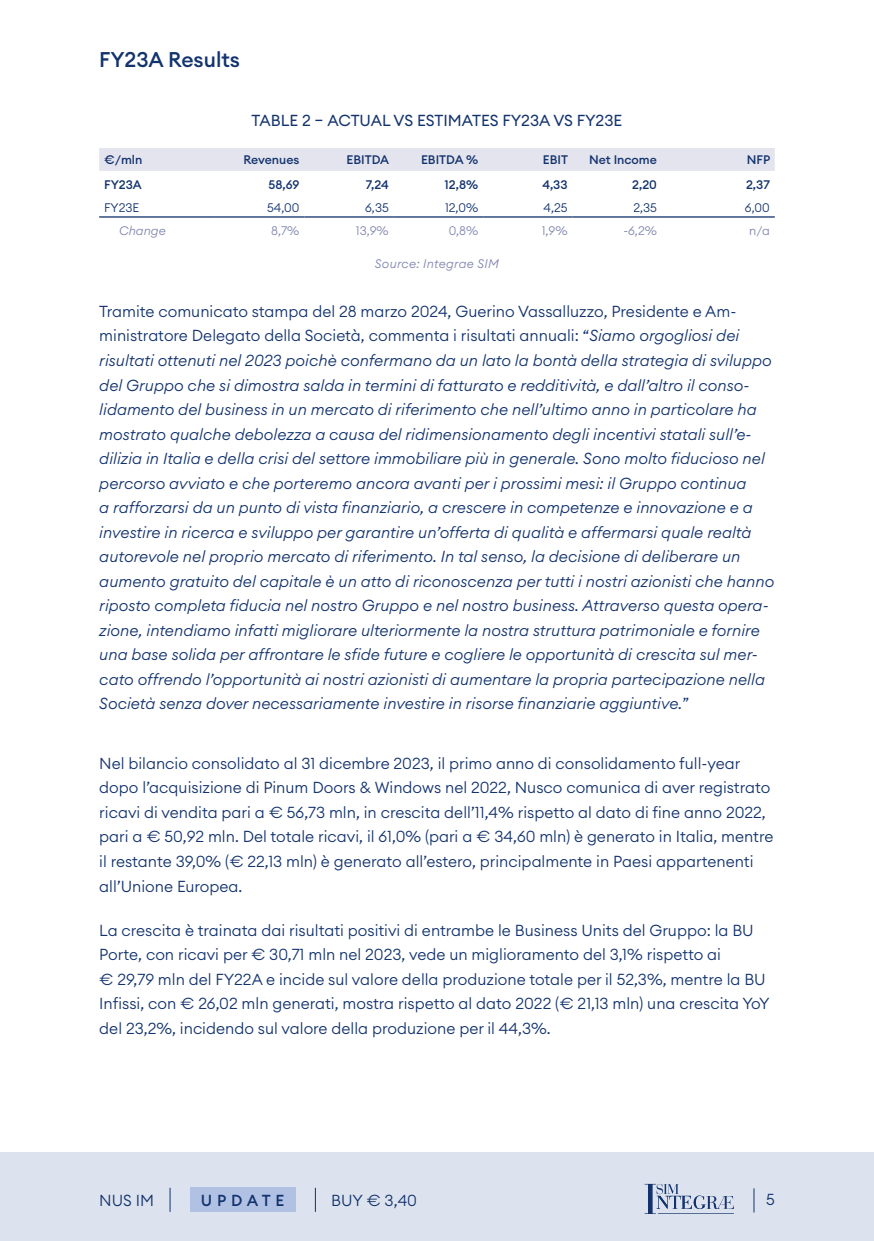
<style>
.page{position:relative;width:874px;height:1241px;background:#fff}
.page>*{position:absolute;margin:0;border:0;box-sizing:border-box;transform-origin:0 0}
.t1{font:500 21px "Euclid Circular A";color:#13336d}
.t2{font:italic 300 15.75px/24.5px "Euclid Circular A";color:#13336d}
.t3{font:300 15.75px/24.5px "Euclid Circular A";color:#13336d}
.t4{font:15.75px "Euclid Circular A";color:#13336d}
.t5{font:500 15.75px "Euclid Circular A";letter-spacing:.3em;color:#13336d}
.t6{font:500 12.25px "Euclid Circular A";color:#13336d}
.t7{font:300 12.25px "Euclid Circular A";color:#13336d}
.t8{font:300 12.25px "Euclid Circular A";color:#8186af}
.t9{font:italic 300 12.25px "Euclid Circular A";letter-spacing:.02em;color:#8186af}
.s1{font-style:normal}
</style>
<div class="page">
<div style="left:0;top:1152px;width:873px;height:88px;background:#dde3ee"></div>
<svg style="left:169px;top:1187px;width:1px;height:24px"></svg>
<div style="left:190px;top:1187px;width:105px;height:24px;background:#b1c1e4"></div>
<svg style="left:315px;top:1187px;width:1px;height:24px"></svg>
<svg style="left:753px;top:1188px;width:1px;height:24px"></svg>
<svg style="left:644px;top:1183px;width:89px;height:30px"></svg>
<div style="left:99px;top:148px;width:675px;height:23px;background:#e4e4ef"></div>
<hr style="left:99px;top:216px;width:116px;height:1px;background:#13336d">
<hr style="left:215px;top:216px;width:89px;height:1px;background:#13336d">
<hr style="left:304px;top:216px;width:89px;height:1px;background:#13336d">
<hr style="left:393px;top:216px;width:90px;height:1px;background:#13336d">
<hr style="left:483px;top:216px;width:89px;height:1px;background:#13336d">
<hr style="left:572px;top:216px;width:89px;height:1px;background:#13336d">
<hr style="left:661px;top:216px;width:113px;height:1px;background:#13336d">
<h1 class="t1" style="left:99px;top:46px;width:142px">FY23A Results</h1>
<p class="t4" style="left:251px;top:110px;width:372px">TABLE 2 – ACTUAL VS ESTIMATES FY23A VS FY23E</p>
<p class="t6" style="left:104px;top:152px;width:40px">€/mln</p>
<p class="t6" style="left:243px;top:152px;width:58px">Revenues</p>
<p class="t6" style="left:346px;top:152px;width:44px">EBITDA</p>
<p class="t6" style="left:421px;top:152px;width:59px">EBITDA %</p>
<p class="t6" style="left:542px;top:152px;width:27px">EBIT</p>
<p class="t6" style="left:589px;top:152px;width:69px">Net Income</p>
<p class="t6" style="left:746px;top:152px;width:25px">NFP</p>
<p class="t6" style="left:104px;top:177px;width:39px">FY23A</p>
<p class="t6" style="left:268px;top:177px;width:32px">58,69</p>
<p class="t6" style="left:365px;top:177px;width:25px">7,24</p>
<p class="t6" style="left:444px;top:177px;width:35px">12,8%</p>
<p class="t6" style="left:542px;top:177px;width:27px">4,33</p>
<p class="t6" style="left:632px;top:177px;width:26px">2,20</p>
<p class="t6" style="left:745px;top:177px;width:25px">2,37</p>
<p class="t7" style="left:104px;top:200px;width:37px">FY23E</p>
<p class="t7" style="left:267px;top:200px;width:34px">54,00</p>
<p class="t7" style="left:365px;top:200px;width:25px">6,35</p>
<p class="t7" style="left:445px;top:200px;width:35px">12,0%</p>
<p class="t7" style="left:543px;top:200px;width:26px">4,25</p>
<p class="t7" style="left:633px;top:200px;width:25px">2,35</p>
<p class="t7" style="left:744px;top:200px;width:26px">6,00</p>
<p class="t9" style="left:119px;top:223px;width:48px">Change</p>
<p class="t8" style="left:271px;top:223px;width:30px">8,7%</p>
<p class="t8" style="left:355px;top:223px;width:34px">13,9%</p>
<p class="t8" style="left:448px;top:223px;width:31px">0,8%</p>
<p class="t8" style="left:541px;top:223px;width:27px">1,9%</p>
<p class="t8" style="left:623px;top:223px;width:35px">-6,2%</p>
<p class="t8" style="left:748px;top:223px;width:22px">n/a</p>
<p class="t9" style="left:375px;top:256px;width:125px">Source: Integrae SIM</p>
<p class="t2" style="left:99px;top:299px;width:676px"><span class="s1">Tramite comunicato stampa del 28 marzo 2024, Guerino Vassalluzzo, Presidente e Am&shy;ministratore Delegato della Società, commenta i risultati annuali: “</span>Siamo orgogliosi dei risultati ottenuti nel 2023 poichè confermano da un lato la bontà della strategia di sviluppo del Gruppo che si dimostra salda in termini di fatturato e redditività, e dall’altro il conso&shy;lidamento del business in un mercato di riferimento che nell’ultimo anno in particolare ha mostrato qualche debolezza a causa del ridimensionamento degli incentivi statali sull’e&shy;dilizia in Italia e della crisi del settore immobiliare più in generale. Sono molto fiducioso nel percorso avviato e che porteremo ancora avanti per i prossimi mesi: il Gruppo continua<br>a rafforzarsi da un punto di vista finanziario, a crescere in competenze e innovazione e a investire in ricerca e sviluppo per garantire un’offerta di qualità e affermarsi quale realtà autorevole nel proprio mercato di riferimento. In tal senso, la decisione di deliberare un aumento gratuito del capitale è un atto di riconoscenza per tutti i nostri azionisti che hanno riposto completa fiducia nel nostro Gruppo e nel nostro business. Attraverso questa opera&shy;zione, intendiamo infatti migliorare ulteriormente la nostra struttura patrimoniale e fornire una base solida per affrontare le sfide future e cogliere le opportunità di crescita sul mer&shy;cato offrendo l’opportunità ai nostri azionisti di aumentare la propria partecipazione nella Società senza dover necessariamente investire in risorse finanziarie aggiuntive.<span class="s1">”</span></p>
<p class="t3" style="left:99px;top:750px;width:675px">Nel bilancio consolidato al 31 dicembre 2023, il primo anno di consolidamento full-year dopo l’acquisizione di Pinum Doors &amp; Windows nel 2022, Nusco comunica di aver registrato ricavi di vendita pari a € 56,73 mln, in crescita dell’11,4% rispetto al dato di fine anno 2022, pari a € 50,92 mln. Del totale ricavi, il 61,0% (pari a € 34,60 mln) è generato in Italia, mentre il restante 39,0% (€ 22,13 mln) è generato all’estero, principalmente in Paesi appartenenti all’Unione Europea.</p>
<p class="t3" style="left:99px;top:917px;width:671px">La crescita è trainata dai risultati positivi di entrambe le Business Units del Gruppo: la BU Porte, con ricavi per € 30,71 mln nel 2023, vede un miglioramento del 3,1% rispetto ai<br>€ 29,79 mln del FY22A e incide sul valore della produzione totale per il 52,3%, mentre la BU Infissi, con € 26,02 mln generati, mostra rispetto al dato 2022 (€ 21,13 mln) una crescita YoY del 23,2%, incidendo sul valore della produzione per il 44,3%.</p>
<p class="t3" style="left:99px;top:1187px;width:56px">NUS IM</p>
<p class="t5" style="left:201px;top:1190px;width:85px">UPDATE</p>
<p class="t3" style="left:331px;top:1187px;width:87px">BUY € 3,40</p>
<p class="t3" style="left:765px;top:1186px;width:10px">5</p>
</div>
